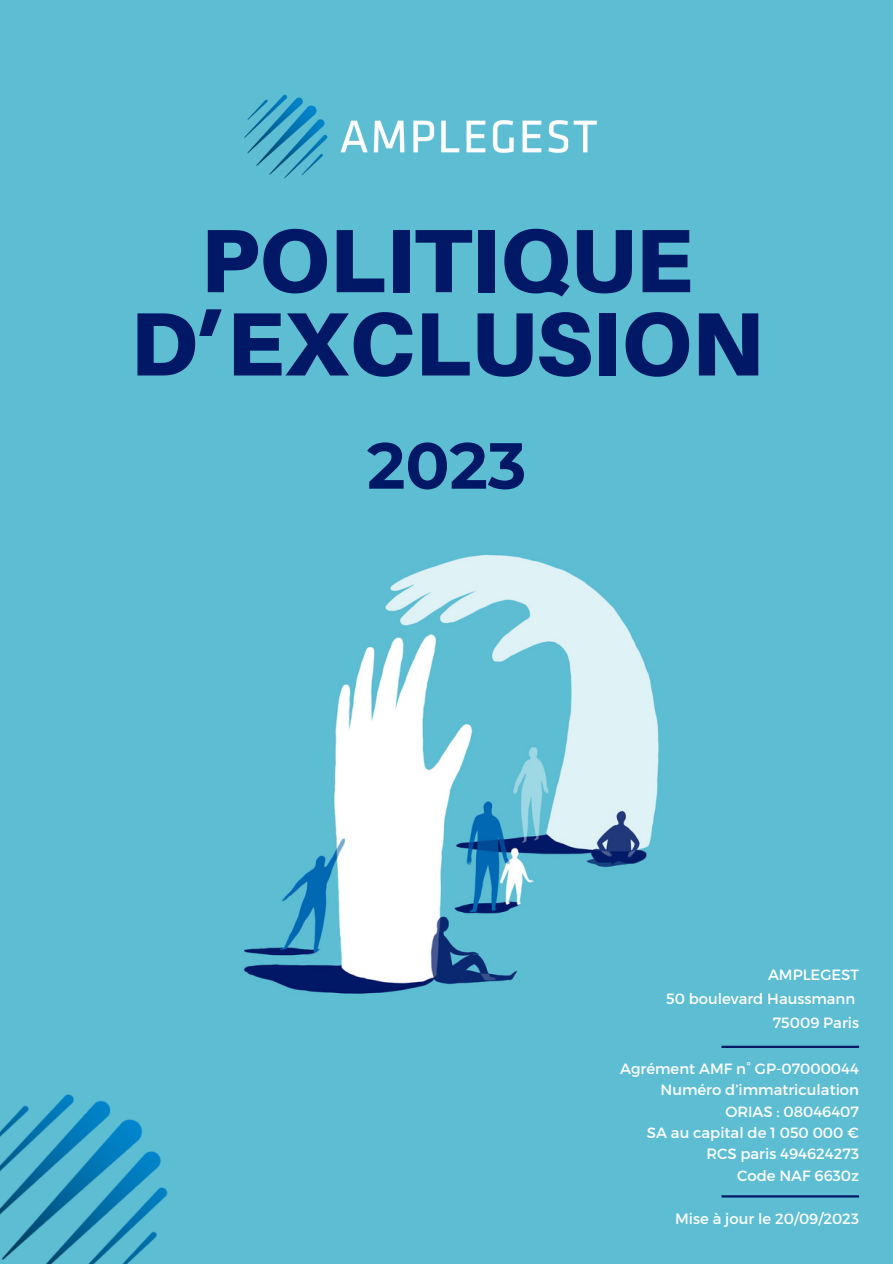
<style>
.page{position:relative;width:893px;height:1264px;background:#fff}
.page>*{position:absolute;margin:0;border:0;box-sizing:border-box;transform-origin:0 0}
.t1{font:900 90px/83.2px "Aileron";color:#001865;text-align:center}
.t2{font:700 64.95px "Montserrat";color:#001865}
.t3{font:14.85px "Montserrat";color:#fff}
</style>
<div class="page">
<div style="left:0;top:0;width:892px;height:1263px;background:#5dbed3"></div>
<img style="left:244px;top:94px;width:353px;height:85px">
<img style="left:244px;top:554px;width:415px;height:440px">
<img style="left:0;top:1094px;width:168px;height:169px">
<hr style="left:721px;top:1045px;width:138px;height:2px;background:#001865">
<hr style="left:721px;top:1195px;width:138px;height:2px;background:#001865">
<p class="t1" style="left:130px;top:217px;width:634px">POLITIQUE<br>D’EXCLUSION</p>
<p class="t2" style="left:367px;top:426px;width:161px">2023</p>
<p class="t3" style="left:768px;top:965px;width:92px">AMPLEGEST</p>
<p class="t3" style="left:666px;top:989px;width:190px">50 boulevard Haussmann</p>
<p class="t3" style="left:772px;top:1012px;width:88px">75009 Paris</p>
<p class="t3" style="left:620px;top:1058px;width:240px">Agrément AMF n° GP-07000044</p>
<p class="t3" style="left:660px;top:1080px;width:200px">Numéro d’immatriculation</p>
<p class="t3" style="left:725px;top:1101px;width:135px">ORIAS : 08046407</p>
<p class="t3" style="left:647px;top:1123px;width:213px">SA au capital de 1 050 000 €</p>
<p class="t3" style="left:706px;top:1144px;width:154px">RCS paris 494624273</p>
<p class="t3" style="left:737px;top:1165px;width:123px">Code NAF 6630z</p>
<p class="t3" style="left:675px;top:1208px;width:185px">Mise à jour le 20/09/2023</p>
</div>
